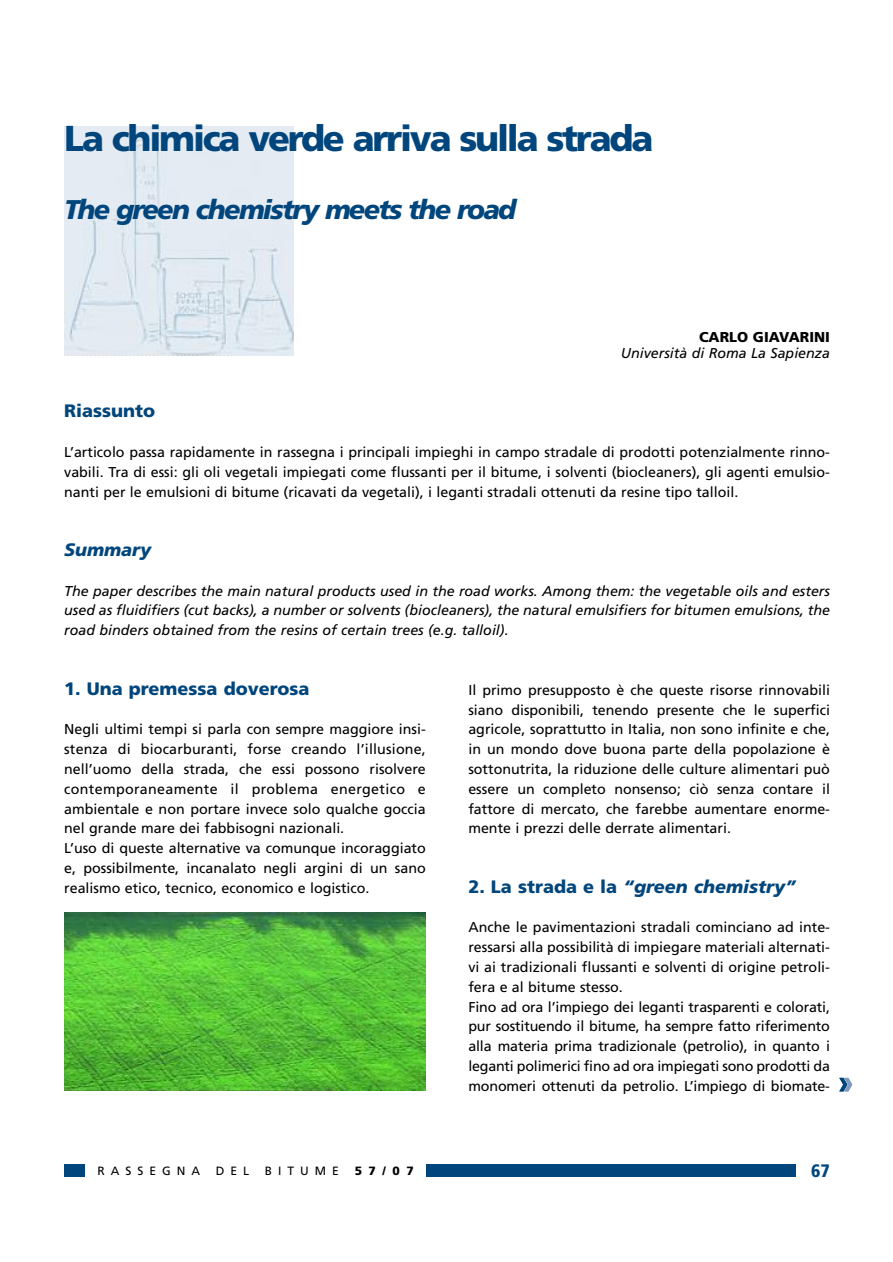
<style>
.page{position:relative;width:893px;height:1262px;background:#fff}
.page>*{position:absolute;margin:0;border:0;box-sizing:border-box;transform-origin:0 0}
.t1{font:900 36px "Frutiger";letter-spacing:-.06em;color:#00467c}
.t2{font:italic 900 27px "Frutiger";letter-spacing:-.06em;color:#00467c}
.t3{font:italic 900 18px "Frutiger";color:#00467c}
.t4{font:900 18px "Frutiger";color:#00467c}
.t5{font:900 condensed 18px "Frutiger";color:#00467c}
.t6{font:14.25px/19.8px "Frutiger";color:#000}
.t7{font:italic 14.25px/19.8px "Frutiger";color:#000;text-align:justify}
.t8{font:900 14.25px "Frutiger";color:#000}
.t9{font:12px "Frutiger";letter-spacing:.5em;color:#000}
.t10{font:900 12px "Frutiger";color:#000}
.s1{font-style:normal}
</style>
<div class="page">
<img style="left:64px;top:126px;width:230px;height:230px">
<div style="left:64px;top:1164px;width:732px;height:12px;background:#00467c"></div>
<div style="left:85px;top:1159px;width:341px;height:24px;background:#fff"></div>
<svg style="left:839px;top:1077px;width:13px;height:14px"></svg>
<img style="left:64px;top:912px;width:362px;height:178px">
<h1 class="t1" style="left:64px;top:117px;width:590px">La chimica verde arriva sulla strada</h1>
<h2 class="t2" style="left:64px;top:193px;width:453px">The green chemistry meets the road</h2>
<p class="t8" style="left:699px;top:328px;width:132px">CARLO GIAVARINI</p>
<p class="t7" style="left:621px;top:343px;width:211px">Università di Roma La Sapienza</p>
<p class="t4" style="left:64px;top:400px;width:93px">Riassunto</p>
<p class="t6" style="left:64px;top:442px;width:767px;text-align:justify">L’articolo passa rapidamente in rassegna i principali impieghi in campo stradale di prodotti potenzialmente rinno&shy;vabili. Tra di essi: gli oli vegetali impiegati come flussanti per il bitume, i solventi (biocleaners), gli agenti emulsio&shy;nanti per le emulsioni di bitume (ricavati da vegetali), i leganti stradali ottenuti da resine tipo talloil.</p>
<p class="t3" style="left:64px;top:539px;width:88px">Summary</p>
<p class="t7" style="left:64px;top:581px;width:767px">The paper describes the main natural products used in the road works. Among them: the vegetable oils and esters used as fluidifiers (cut backs), a number or solvents (biocleaners), the natural emulsifiers for bitumen emulsions, the road binders obtained from the resins of certain trees (e.g. talloil).</p>
<p class="t4" style="left:64px;top:677px;width:247px">1. Una premessa doverosa</p>
<p class="t6" style="left:64px;top:719px;width:363px">Negli ultimi tempi si parla con sempre maggiore insi&shy;stenza di biocarburanti, forse creando l’illusione, nell’uomo della strada, che essi possono risolvere contemporaneamente il problema energetico e ambientale e non portare invece solo qualche goccia nel grande mare dei fabbisogni nazionali.<br>L’uso di queste alternative va comunque incoraggiato e, possibilmente, incanalato negli argini di un sano realismo etico, tecnico, economico e logistico.</p>
<p class="t6" style="left:468px;top:680px;width:363px;text-align:justify">Il primo presupposto è che queste risorse rinnovabili siano disponibili, tenendo presente che le superfici agricole, soprattutto in Italia, non sono infinite e che, in un mondo dove buona parte della popolazione è sottonutrita, la riduzione delle culture alimentari può essere un completo nonsenso; ciò senza contare il fattore di mercato, che farebbe aumentare enorme&shy;mente i prezzi delle derrate alimentari.</p>
<p class="t3" style="left:468px;top:875px;width:329px"><span class="s1">2. La strada e la</span> “green chemistry”</p>
<p class="t6" style="left:468px;top:917px;width:363px">Anche le pavimentazioni stradali cominciano ad inte&shy;ressarsi alla possibilità di impiegare materiali alternati&shy;vi ai tradizionali flussanti e solventi di origine petroli&shy;fera e al bitume stesso.<br>Fino ad ora l’impiego dei leganti trasparenti e colorati, pur sostituendo il bitume, ha sempre fatto riferimento alla materia prima tradizionale (petrolio), in quanto i leganti polimerici fino ad ora impiegati sono prodotti da monomeri ottenuti da petrolio. L’impiego di biomate-</p>
<p class="t9" style="left:97px;top:1163px;width:104px">RASSEGNA</p>
<p class="t9" style="left:216px;top:1163px;width:35px">DEL</p>
<p class="t9" style="left:265px;top:1163px;width:76px">BITUME</p>
<p class="t10" style="left:354px;top:1163px;width:61px">57/07</p>
<p class="t5" style="left:811px;top:1159px;width:20px">67</p>
</div>
